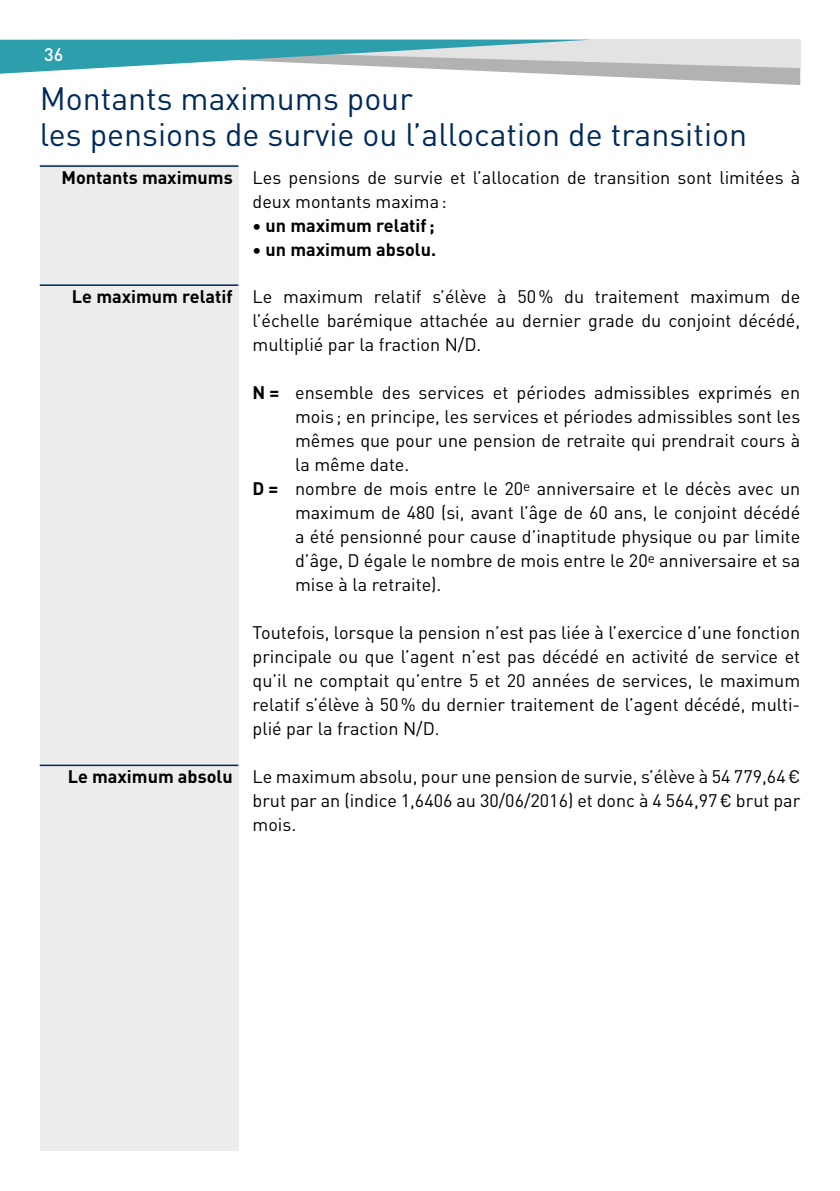
<style>
.page{position:relative;width:840px;height:1191px;background:#fff}
.page>*{position:absolute;margin:0;border:0;box-sizing:border-box;transform-origin:0 0}
.t1{font:32px/36px "DINOT";color:#002a5a}
.t2{font:18px/24px "DINOT";color:#000;text-align:justify}
.t3{font:700 18px "DINOT";color:#000}
.t4{font:500 18px "DINOT";color:#fff}
.s1{font-weight:700}
</style>
<div class="page">
<div style="left:40px;top:164px;width:198px;height:987px;background:#ededed"></div>
<svg style="left:0;top:40px;width:799px;height:45px"></svg>
<hr style="left:40px;top:165px;width:198px;height:2px;background:#002a5a">
<hr style="left:40px;top:284px;width:198px;height:2px;background:#002a5a">
<hr style="left:40px;top:764px;width:198px;height:2px;background:#002a5a">
<p class="t4" style="left:44px;top:40px;width:21px">36</p>
<h1 class="t1" style="left:40px;top:78px;width:708px">Montants maximums pour<br>les pensions de survie ou l’allocation de transition</h1>
<p class="t2" style="left:252px;top:164px;width:549px;text-indent:-191px"><span class="s1">Montants maximums</span> Les pensions de survie et l’allocation de transition sont limitées à deux montants maxima:</p>
<p class="t3" style="left:252px;top:211px;width:183px">• un maximum relatif;</p>
<p class="t3" style="left:252px;top:235px;width:185px">• un maximum absolu.</p>
<p class="t2" style="left:252px;top:283px;width:549px;text-indent:-180px"><span class="s1">Le maximum relatif</span> Le maximum relatif s’élève à 50% du traitement maximum de l’échelle barémique attachée au dernier grade du conjoint décédé, multiplié par la fraction N/D.</p>
<p class="t2" style="left:252px;top:379px;width:549px"><span class="s1">N =</span> ensemble des services et périodes admissibles exprimés en</p>
<p class="t2" style="left:295px;top:403px;width:506px">mois ; en principe, les services et périodes admissibles sont les</p>
<p class="t2" style="left:295px;top:427px;width:506px">mêmes que pour une pension de retraite qui prendrait cours à</p>
<p class="t2" style="left:295px;top:451px;width:116px">la même date.</p>
<p class="t2" style="left:252px;top:475px;width:549px"><span class="s1">D =</span> nombre de mois entre le 20<sup>e</sup> anniversaire et le décès avec un</p>
<p class="t2" style="left:295px;top:499px;width:506px">maximum de 480 (si, avant l’âge de 60 ans, le conjoint décédé</p>
<p class="t2" style="left:295px;top:523px;width:506px">a été pensionné pour cause d’inaptitude physique ou par limite</p>
<p class="t2" style="left:295px;top:547px;width:506px">d’âge, D égale le nombre de mois entre le 20<sup>e</sup> anniversaire et sa</p>
<p class="t2" style="left:295px;top:571px;width:148px">mise à la retraite).</p>
<p class="t2" style="left:252px;top:619px;width:549px">Toutefois, lorsque la pension n’est pas liée à l’exercice d’une fonction principale ou que l’agent n’est pas décédé en activité de service et qu’il ne comptait qu’entre 5 et 20 années de services, le maximum relatif s’élève à 50% du dernier traitement de l’agent décédé, multi&shy;plié par la fraction N/D.</p>
<p class="t2" style="left:252px;top:763px;width:549px;text-indent:-185px"><span class="s1">Le maximum absolu</span> Le maximum absolu, pour une pension de survie, s’élève à 54 779,64€ brut par an (indice 1,6406 au 30/06/2016) et donc à 4 564,97€ brut par mois.</p>
</div>
